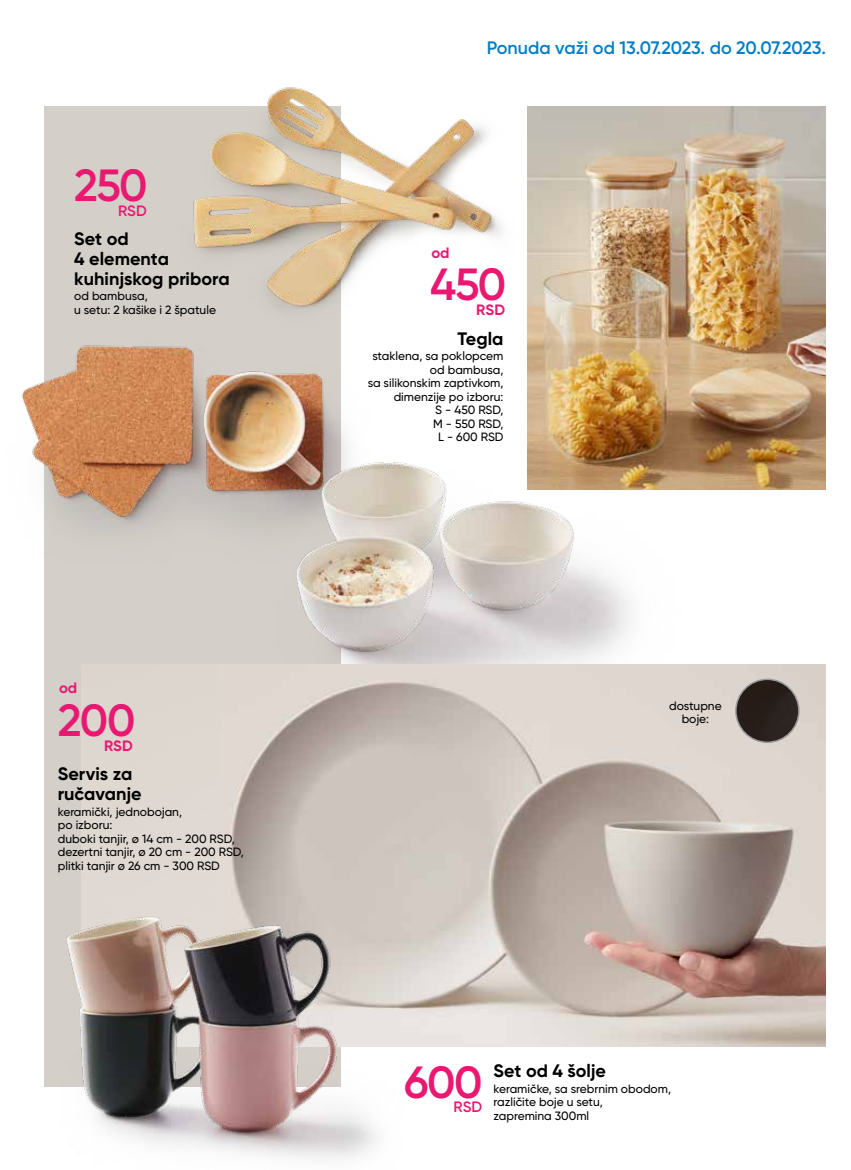
<style>
.page{position:relative;width:851px;height:1170px;background:#fff}
.page>*{position:absolute;margin:0;border:0;box-sizing:border-box;transform-origin:0 0}
.t1{font:600 45px "Gilroy";letter-spacing:-.035em;color:#e91871}
.t2{font:700 18px/20.1px "Gilroy";color:#000}
.t3{font:600 18px "Gilroy";letter-spacing:-.01em;color:#007ec6}
.t4{font:700 15px "Gilroy";color:#e91871}
.t5{font:600 15px "Gilroy";letter-spacing:.005em;color:#e91871}
.t6{font:500 12px/13.5px "Gilroy";color:#000}
</style>
<div class="page">
<div style="left:44px;top:106px;width:296px;height:980px;background:#d4cfc9"></div>
<img style="left:21px;top:373px;width:196px;height:157px">
<img style="left:217px;top:395px;width:513px;height:269px">
<img style="left:217px;top:664px;width:608px;height:382px">
<div style="left:81px;top:710px;width:136px;height:91px;background:#dfd8d1"></div>
<img style="left:527px;top:106px;width:298px;height:383px">
<img style="left:44px;top:801px;width:439px;height:358px">
<img style="left:67px;top:87px;width:553px;height:308px">
<img style="left:735px;top:679px;width:63px;height:63px;border-radius:31px">
<div style="left:735px;top:678px;width:64px;height:65px;border:2px solid #9a999b;border-radius:50%"></div>
<h1 class="t1" style="left:74px;top:157px;width:75px">250</h1>
<p class="t5" style="left:118px;top:201px;width:30px">RSD</p>
<h2 class="t2" style="left:74px;top:228px;width:157px">Set od<br>4 elementa kuhinjskog pribora</h2>
<p class="t6" style="left:74px;top:289px;width:143px">od bambusa,<br>u setu: 2 kašike i 2 špatule</p>
<p class="t4" style="left:59px;top:678px;width:20px">od</p>
<h1 class="t1" style="left:58px;top:692px;width:79px">200</h1>
<p class="t4" style="left:104px;top:736px;width:30px">RSD</p>
<h2 class="t2" style="left:58px;top:763px;width:85px">Servis za ručavanje</h2>
<p class="t6" style="left:58px;top:804px;width:187px">keramički, jednobojan,<br>po izboru:<br>duboki tanjir, ø 14 cm - 200 RSD, dezertni tanjir, ø 20 cm - 200 RSD, plitki tanjir ø 26 cm - 300 RSD</p>
<h2 class="t3" style="left:486px;top:37px;width:340px">Ponuda važi od 13.07.2023. do 20.07.2023.</h2>
<p class="t4" style="left:431px;top:243px;width:20px">od</p>
<h1 class="t1" style="left:430px;top:256px;width:78px">450</h1>
<p class="t4" style="left:476px;top:301px;width:30px">RSD</p>
<h2 class="t2" style="left:457px;top:328px;width:48px">Tegla</h2>
<p class="t6" style="left:367px;top:349px;width:137px;text-align:right">staklena, sa poklopcem od bambusa,<br>sa silikonskim zaptivkom, dimenzije po izboru:<br>S - 450 RSD,<br>M - 550 RSD,<br>L - 600 RSD</p>
<p class="t6" style="left:669px;top:698px;width:54px;text-align:center">dostupne boje:</p>
<h1 class="t1" style="left:404px;top:1053px;width:80px">600</h1>
<p class="t5" style="left:453px;top:1097px;width:30px">RSD</p>
<h2 class="t2" style="left:493px;top:1060px;width:114px">Set od 4 šolje</h2>
<p class="t6" style="left:493px;top:1081px;width:179px">keramičke, sa srebrnim obodom, različite boje u setu,<br>zapremina 300ml</p>
</div>
